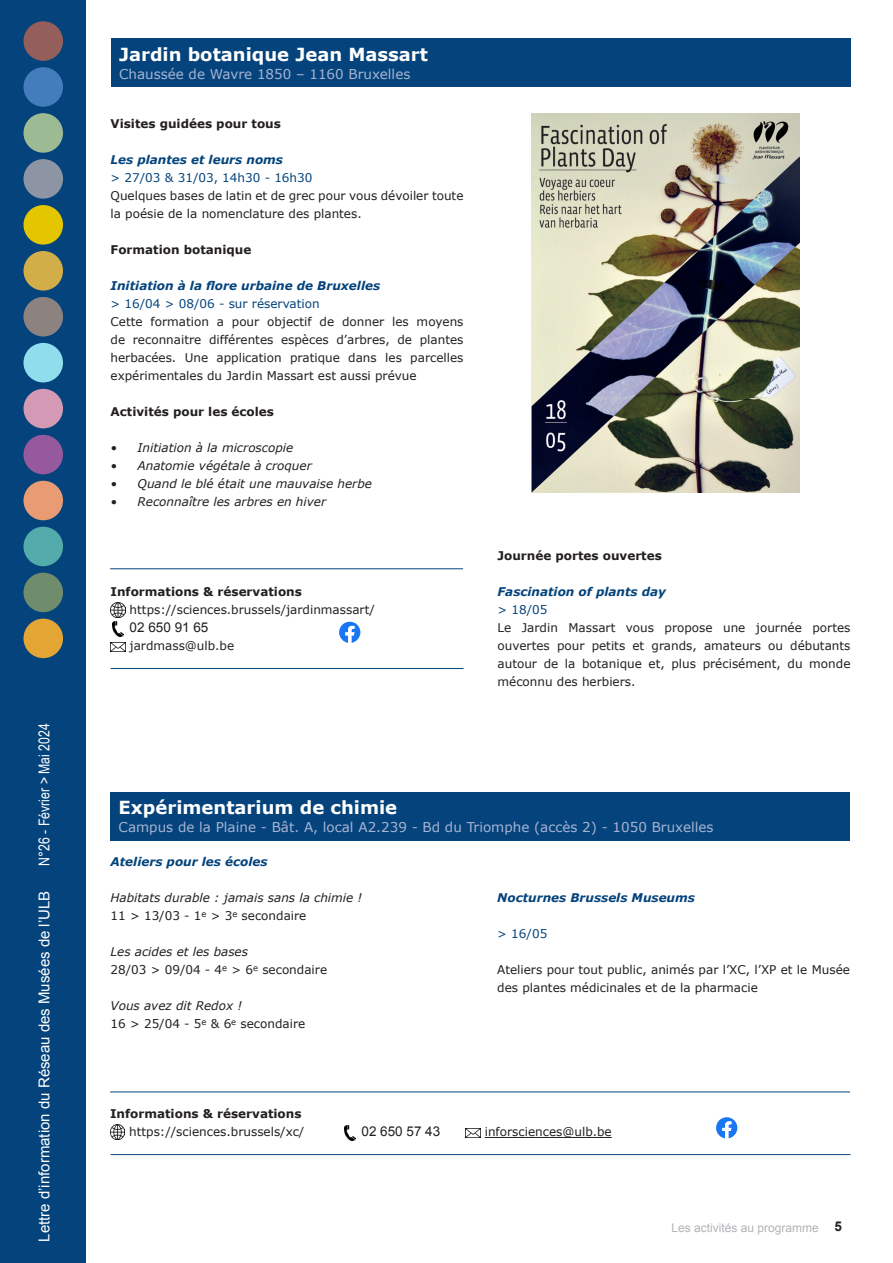
<style>
.page{position:relative;width:893px;height:1263px;background:#fff}
.page>*{position:absolute;margin:0;border:0;box-sizing:border-box;transform-origin:0 0}
.t1{font:700 18px "Verdana";color:#fff}
.Titre_Sommaire{font:15px "Arial";color:#fff}
.Titre_Sommaire-2{font:15px "Arial Narrow";color:#fff}
.t2{font:13.5px "Verdana";color:#a7b4d4}
.t3{font:13.5px "Arial";color:#231f20}
.t4{font:12px/18px "Verdana";color:#231f20}
.t5{font:italic 12px "Verdana";color:#231f20}
.t6{font:700 12px "Verdana";color:#231f20}
.t7{font:italic 700 12px "Verdana";color:#04437b}
.t8{font:12px "Verdana";color:#04437b}
.t9{font:12px "Arial";color:#b2b3b7}
.s1{font-weight:700;font-size:13.5px;color:#231f20}
</style>
<div class="page">
<div style="left:0;top:0;width:85px;height:1263px;background:#04437b"></div>
<div style="left:23px;top:67px;width:40px;height:40px;background:#447dbc;border-radius:50%"></div>
<div style="left:23px;top:113px;width:40px;height:40px;background:#9cba94;border-radius:50%"></div>
<div style="left:23px;top:159px;width:40px;height:40px;background:#8d95a4;border-radius:50%"></div>
<div style="left:23px;top:527px;width:40px;height:39px;background:#53abac;border-radius:50%"></div>
<div style="left:23px;top:251px;width:40px;height:40px;background:#d2ae48;border-radius:50%"></div>
<div style="left:23px;top:297px;width:40px;height:39px;background:#8c827f;border-radius:50%"></div>
<div style="left:23px;top:343px;width:40px;height:39px;background:#8fdded;border-radius:50%"></div>
<div style="left:23px;top:389px;width:40px;height:39px;background:#d499b5;border-radius:50%"></div>
<div style="left:23px;top:435px;width:40px;height:39px;background:#97599d;border-radius:50%"></div>
<div style="left:23px;top:481px;width:40px;height:39px;background:#e99b73;border-radius:50%"></div>
<div style="left:23px;top:573px;width:40px;height:39px;background:#6f8c6d;border-radius:50%"></div>
<div style="left:23px;top:619px;width:40px;height:39px;background:#e3a635;border-radius:50%"></div>
<div style="left:23px;top:21px;width:40px;height:40px;background:#945e5b;border-radius:50%"></div>
<div style="left:23px;top:205px;width:40px;height:40px;background:#e4c600;border-radius:50%"></div>
<div style="left:111px;top:38px;width:739px;height:49px;background:#04437b"></div>
<div style="left:110px;top:792px;width:740px;height:49px;background:#04437b"></div>
<hr style="left:485px;top:1137px;width:127px;height:1px;background:#231f20">
<img style="left:110px;top:1125px;width:15px;height:15px">
<img style="left:344px;top:1126px;width:11px;height:15px">
<img style="left:466px;top:1128px;width:14px;height:10px">
<hr style="left:110px;top:1092px;width:740px;height:1px;background:#04437b">
<svg style="left:716px;top:1117px;width:21px;height:21px"></svg>
<hr style="left:111px;top:1154px;width:739px;height:1px;background:#04437b">
<img style="left:531px;top:113px;width:268px;height:379px">
<img style="left:111px;top:603px;width:14px;height:15px">
<img style="left:112px;top:622px;width:11px;height:15px">
<img style="left:111px;top:642px;width:14px;height:10px">
<hr style="left:110px;top:568px;width:353px;height:1px;background:#04437b">
<hr style="left:111px;top:668px;width:352px;height:1px;background:#04437b">
<svg style="left:339px;top:622px;width:21px;height:21px"></svg>
<p class="Titre_Sommaire-2" style="left:33px;top:866px;width:144px;rotate:-90deg">N°26 - Février &gt; Mai 2024</p>
<p class="Titre_Sommaire" style="left:35px;top:1242px;width:352px;rotate:-90deg">Lettre d’information du Réseau des Musées de l’ULB</p>
<p class="t1" style="left:119px;top:42px;width:310px">Jardin botanique Jean Massart</p>
<p class="t2" style="left:119px;top:65px;width:293px">Chaussée de Wavre 1850 – 1160 Bruxelles</p>
<p class="t6" style="left:111px;top:116px;width:172px">Visites guidées pour tous</p>
<p class="t7" style="left:111px;top:152px;width:174px">Les plantes et leurs noms</p>
<p class="t8" style="left:111px;top:170px;width:203px">&gt; 27/03 &amp; 31/03, 14h30 - 16h30</p>
<p class="t4" style="left:111px;top:187px;width:354px">Quelques bases de latin et de grec pour vous dévoiler toute la poésie de la nomenclature des plantes.</p>
<p class="t6" style="left:111px;top:242px;width:142px">Formation botanique</p>
<p class="t7" style="left:111px;top:278px;width:271px">Initiation à la flore urbaine de Bruxelles</p>
<p class="t8" style="left:111px;top:296px;width:211px">&gt; 16/04 &gt; 08/06 - sur réservation</p>
<p class="t4" style="left:111px;top:313px;width:354px;text-align:justify">Cette formation a pour objectif de donner les moyens de reconnaitre différentes espèces d’arbres, de plantes herbacées. Une application pratique dans les parcelles expérimentales du Jardin Massart est aussi prévue</p>
<p class="t6" style="left:111px;top:404px;width:165px">Activités pour les écoles</p>
<p class="t5" style="left:111px;top:440px;width:184px">• Initiation à la microscopie</p>
<p class="t5" style="left:111px;top:458px;width:203px">• Anatomie végétale à croquer</p>
<p class="t5" style="left:111px;top:476px;width:263px">• Quand le blé était une mauvaise herbe</p>
<p class="t5" style="left:111px;top:494px;width:217px">• Reconnaître les arbres en hiver</p>
<p class="t6" style="left:111px;top:584px;width:193px">Informations &amp; réservations</p>
<p class="t4" style="left:130px;top:601px;width:247px">https://sciences.brussels/jardinmassart/</p>
<p class="t3" style="left:130px;top:619px;width:80px">02 650 91 65</p>
<p class="t4" style="left:130px;top:637px;width:106px">jardmass@ulb.be</p>
<p class="t6" style="left:497px;top:548px;width:166px">Journée portes ouvertes</p>
<p class="t7" style="left:497px;top:584px;width:170px">Fascination of plants day</p>
<p class="t8" style="left:497px;top:602px;width:52px">&gt; 18/05</p>
<p class="t4" style="left:497px;top:619px;width:354px;text-align:justify">Le Jardin Massart vous propose une journée portes ouvertes pour petits et grands, amateurs ou débutants autour de la botanique et, plus précisément, du monde méconnu des herbiers.</p>
<p class="t1" style="left:119px;top:796px;width:280px">Expérimentarium de chimie</p>
<p class="t2" style="left:119px;top:819px;width:596px">Campus de la Plaine - Bât. A, local A2.239 - Bd du Triomphe (accès 2) - 1050 Bruxelles</p>
<p class="t7" style="left:111px;top:854px;width:159px">Ateliers pour les écoles</p>
<p class="t5" style="left:111px;top:890px;width:253px">Habitats durable : jamais sans la chimie !</p>
<p class="t4" style="left:111px;top:907px;width:197px">11 &gt; 13/03 - 1<sup>e</sup> &gt; 3<sup>e</sup> secondaire</p>
<p class="t5" style="left:111px;top:944px;width:139px">Les acides et les bases</p>
<p class="t4" style="left:111px;top:961px;width:218px">28/03 &gt; 09/04 - 4<sup>e</sup> &gt; 6<sup>e</sup> secondaire</p>
<p class="t5" style="left:111px;top:998px;width:133px">Vous avez dit Redox !</p>
<p class="t4" style="left:111px;top:1015px;width:196px">16 &gt; 25/04 - 5<sup>e</sup> &amp; 6<sup>e</sup> secondaire</p>
<p class="t7" style="left:497px;top:890px;width:199px">Nocturnes Brussels Museums</p>
<p class="t8" style="left:497px;top:926px;width:52px">&gt; 16/05</p>
<p class="t4" style="left:497px;top:961px;width:354px">Ateliers pour tout public, animés par l’XC, l’XP et le Musée des plantes médicinales et de la pharmacie</p>
<p class="t6" style="left:110px;top:1106px;width:193px">Informations &amp; réservations</p>
<p class="t4" style="left:129px;top:1123px;width:177px">https://sciences.brussels/xc/</p>
<p class="t3" style="left:361px;top:1123px;width:80px">02 650 57 43</p>
<p class="t4" style="left:485px;top:1123px;width:128px">inforsciences@ulb.be</p>
<p class="t9" style="left:672px;top:1219px;width:172px">Les activités au programme <span class="s1">5</span></p>
</div>
